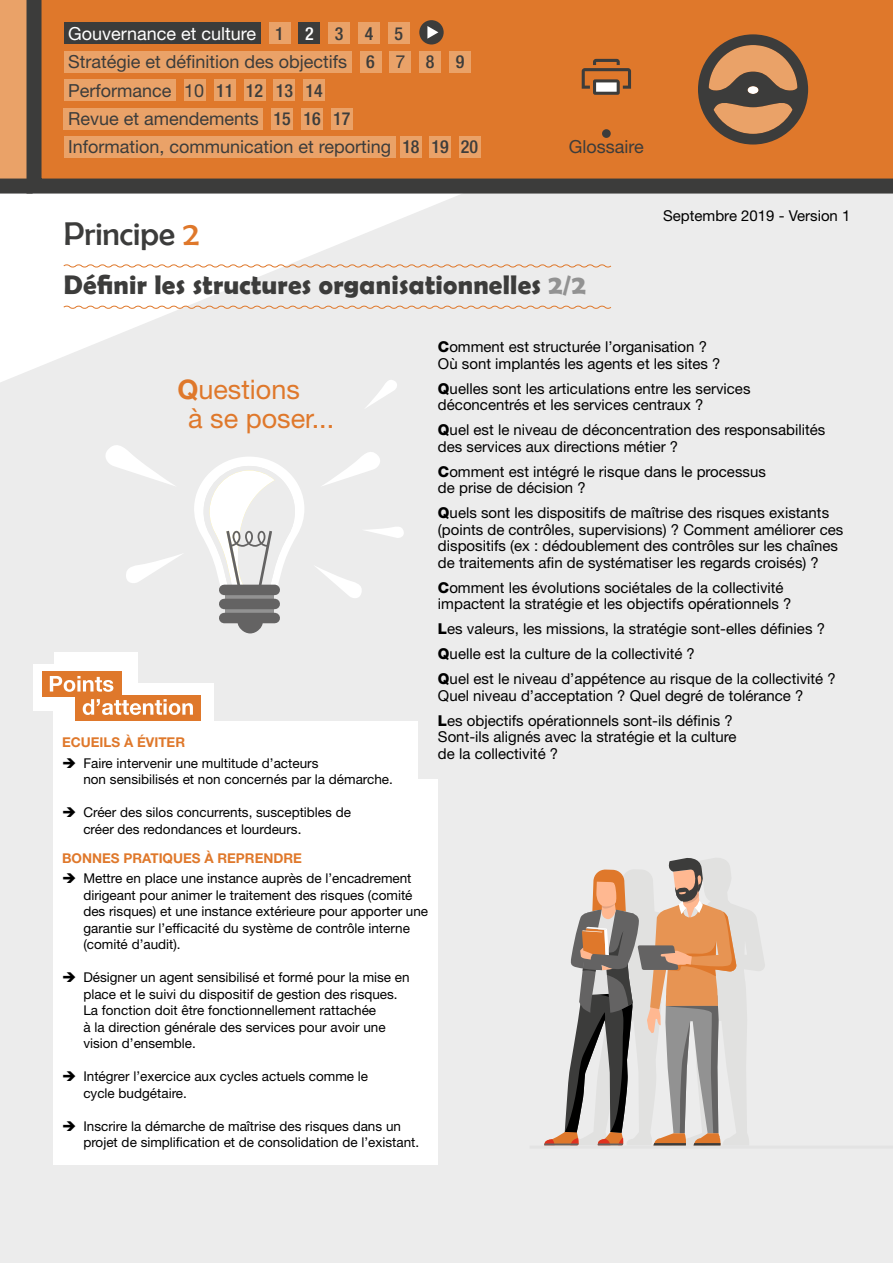
<style>
.page{position:relative;width:893px;height:1263px;background:#fff}
.page>*{position:absolute;margin:0;border:0;box-sizing:border-box;transform-origin:0 0}
.Principe{font:33px "Berlin Sans FB";color:#3c3c3b}
.T01_8_61_89_2{font:700 27px "Berlin Sans FB Demi";letter-spacing:.01em;color:#3c3c3b}
.Question_a_se_poser{font:27px "Helvetica Neue LT Std";color:#df782b}
.t1{font:18px/28.5px "Helvetica Neue LT Std";color:#3c3c3b}
.t2{font:500 condensed 18px "Helvetica Neue LT Std";color:#3c3c3b}
.t3{font:18px "Helvetica Neue LT Std";color:#fff}
.Menu_CHIFFRES_Grey{font:500 condensed 18px "Helvetica Neue LT Std";color:#fff}
.Question_a_se_poser-2{font:15px/16.5px "Helvetica Neue LT Std";color:#000}
.t4{font:13.5px/16.5px "Helvetica Neue LT Std";color:#000}
.Points_d_Attention_T{font:700 13.5px "Helvetica Neue LT Std";color:#df782b}
.s1{color:#df782b}
.s2{color:#929292}
.s3{font-weight:700}
.s4{font-weight:800}
</style>
<div class="page">
<div style="left:0;top:179px;width:893px;height:1084px;background:#ececec"></div>
<svg style="left:0;top:194px;width:443px;height:188px;fill:#fff"></svg>
<div style="left:0;top:0;width:33px;height:179px;background:#eaa268"></div>
<div style="left:0;top:179px;width:33px;height:15px;background:#3c3c3b"></div>
<svg style="left:19px;top:0;width:874px;height:201px;background:#cd7d40"></svg>
<svg style="left:698px;top:34px;width:110px;height:111px;background:#9c6c47"></svg>
<div style="left:299px;top:23px;width:21px;height:21px;background:#3c3c3b"></div>
<div style="left:54px;top:721px;width:384px;height:443px;background:#fff"></div>
<div style="left:54px;top:653px;width:83px;height:35px;background:#fff"></div>
<div style="left:33px;top:664px;width:84px;height:47px;background:#fff"></div>
<div style="left:54px;top:684px;width:160px;height:46px;background:#fff"></div>
<div style="left:75px;top:695px;width:125px;height:26px;background:#df782b"></div>
<svg style="left:83px;top:699px;width:110px;height:16px"></svg>
<div style="left:43px;top:671px;width:79px;height:26px;background:#df782b"></div>
<svg style="left:50px;top:676px;width:63px;height:16px"></svg>
<div style="left:418px;top:652px;width:226px;height:126px;background:#ececec"></div>
<svg style="left:63px;top:263px;width:549px;height:6px"></svg>
<svg style="left:63px;top:305px;width:549px;height:5px"></svg>
<svg style="left:544px;top:858px;width:221px;height:287px"></svg>
<hr style="left:530px;top:1145px;width:363px;height:3px;background:#e3e3e3">
<svg style="left:194px;top:457px;width:110px;height:141px"></svg>
<div style="left:225px;top:591px;width:48px;height:26px;background:#929292"></div>
<div style="left:224px;top:585px;width:51px;height:10px;background:#646363"></div>
<div style="left:224px;top:599px;width:51px;height:10px;background:#646363"></div>
<div style="left:224px;top:613px;width:51px;height:10px;background:#646363"></div>
<svg style="left:238px;top:623px;width:25px;height:10px"></svg>
<svg style="left:106px;top:445px;width:69px;height:41px"></svg>
<svg style="left:126px;top:554px;width:56px;height:29px"></svg>
<svg style="left:322px;top:452px;width:58px;height:34px"></svg>
<svg style="left:315px;top:566px;width:47px;height:32px"></svg>
<svg style="left:365px;top:527px;width:39px;height:11px"></svg>
<svg style="left:364px;top:376px;width:35px;height:32px"></svg>
<svg style="left:582px;top:59px;width:49px;height:36px;background:#ab7247"></svg>
<div style="left:602px;top:129px;width:9px;height:9px;background:#3c3c3b;border-radius:50%"></div>
<div style="left:419px;top:20px;width:25px;height:25px;background:#3c3c3b;border-radius:50%"></div>
<svg style="left:427px;top:26px;width:11px;height:13px"></svg>
<p class="t3" style="left:68px;top:23px;width:190px">Gouvernance et culture</p>
<p class="t1" style="left:68px;top:47px;width:325px">Stratégie et définition des objectifs<br>Performance<br>Revue et amendements<br>Information, communication et reporting</p>
<p class="t2" style="left:275px;top:23px;width:10px">1</p>
<p class="Menu_CHIFFRES_Grey" style="left:305px;top:23px;width:10px">2</p>
<p class="t2" style="left:335px;top:23px;width:10px">3</p>
<p class="t2" style="left:365px;top:23px;width:10px">4</p>
<p class="t2" style="left:395px;top:23px;width:10px">5</p>
<p class="t2" style="left:366px;top:51px;width:10px">6</p>
<p class="t2" style="left:426px;top:51px;width:10px">8</p>
<p class="t2" style="left:456px;top:51px;width:10px">9</p>
<p class="t1" style="left:395px;top:47px;width:12px">7</p>
<p class="t1" style="left:184px;top:76px;width:22px">10</p>
<p class="t2" style="left:216px;top:79px;width:19px">11</p>
<p class="t2" style="left:246px;top:79px;width:19px">12</p>
<p class="t2" style="left:276px;top:79px;width:19px">13</p>
<p class="t2" style="left:306px;top:79px;width:19px">14</p>
<p class="t2" style="left:274px;top:108px;width:19px">15</p>
<p class="t2" style="left:303px;top:108px;width:19px">16</p>
<p class="t2" style="left:333px;top:108px;width:19px">17</p>
<p class="t2" style="left:402px;top:136px;width:19px">18</p>
<p class="t2" style="left:432px;top:136px;width:19px">19</p>
<p class="t2" style="left:461px;top:136px;width:19px">20</p>
<p class="t1" style="left:569px;top:133px;width:76px">Glossaire</p>
<p class="Principe" style="left:64px;top:215px;width:137px">Principe <span class="s1">2</span></p>
<p class="T01_8_61_89_2" style="left:64px;top:269px;width:523px">Définir les structures organisationnelles <span class="s2">2/2</span></p>
<p class="Question_a_se_poser-2" style="left:663px;top:207px;width:189px">Septembre 2019 - Version 1</p>
<p class="Question_a_se_poser" style="left:177px;top:373px;width:124px"><span class="s3">Q</span>uestions</p>
<p class="Question_a_se_poser" style="left:188px;top:402px;width:148px">à se poser...</p>
<p class="Points_d_Attention_T" style="left:62px;top:734px;width:124px">ECUEILS À ÉVITER</p>
<p class="t4" style="left:83px;top:755px;width:311px">Faire intervenir une multitude d’acteurs<br>non sensibilisés et non concernés par la démarche.</p>
<p class="t4" style="left:83px;top:804px;width:269px">Créer des silos concurrents, susceptibles de créer des redondances et lourdeurs.</p>
<p class="Points_d_Attention_T" style="left:62px;top:849px;width:241px">BONNES PRATIQUES À REPRENDRE</p>
<p class="t4" style="left:83px;top:870px;width:346px">Mettre en place une instance auprès de l’encadrement dirigeant pour animer le traitement des risques (comité des risques) et une instance extérieure pour apporter une garantie sur l’efficacité du système de contrôle interne (comité d’audit).</p>
<p class="t4" style="left:83px;top:969px;width:328px">Désigner un agent sensibilisé et formé pour la mise en place et le suivi du dispositif de gestion des risques.<br>La fonction doit être fonctionnellement rattachée<br>à la direction générale des services pour avoir une vision d’ensemble.</p>
<p class="t4" style="left:83px;top:1068px;width:286px">Intégrer l’exercice aux cycles actuels comme le cycle budgétaire.</p>
<p class="t4" style="left:83px;top:1118px;width:337px">Inscrire la démarche de maîtrise des risques dans un projet de simplification et de consolidation de l’existant.</p>
<p class="Question_a_se_poser-2" style="left:438px;top:339px;width:284px"><span class="s4">C</span>omment est structurée l’organisation ?<br>Où sont implantés les agents et les sites ?</p>
<p class="Question_a_se_poser-2" style="left:438px;top:380px;width:314px"><span class="s4">Q</span>uelles sont les articulations entre les services déconcentrés et les services centraux ?</p>
<p class="Question_a_se_poser-2" style="left:438px;top:422px;width:389px"><span class="s4">Q</span>uel est le niveau de déconcentration des responsabilités des services aux directions métier ?</p>
<p class="Question_a_se_poser-2" style="left:438px;top:463px;width:329px"><span class="s4">C</span>omment est intégré le risque dans le processus de prise de décision ?</p>
<p class="Question_a_se_poser-2" style="left:438px;top:505px;width:407px"><span class="s4">Q</span>uels sont les dispositifs de maîtrise des risques existants (points de contrôles, supervisions) ? Comment améliorer ces dispositifs (ex : dédoublement des contrôles sur les chaînes de traitements afin de systématiser les regards croisés) ?</p>
<p class="Question_a_se_poser-2" style="left:438px;top:579px;width:355px"><span class="s4">C</span>omment les évolutions sociétales de la collectivité impactent la stratégie et les objectifs opérationnels ?</p>
<p class="Question_a_se_poser-2" style="left:438px;top:621px;width:388px"><span class="s4">L</span>es valeurs, les missions, la stratégie sont-elles définies ?</p>
<p class="Question_a_se_poser-2" style="left:438px;top:646px;width:258px"><span class="s4">Q</span>uelle est la culture de la collectivité ?</p>
<p class="Question_a_se_poser-2" style="left:438px;top:671px;width:399px"><span class="s4">Q</span>uel est le niveau d’appétence au risque de la collectivité ?<br>Quel niveau d’acceptation ? Quel degré de tolérance ?</p>
<p class="Question_a_se_poser-2" style="left:438px;top:712px;width:300px"><span class="s4">L</span>es objectifs opérationnels sont-ils définis ?<br>Sont-ils alignés avec la stratégie et la culture de la collectivité ?</p>
</div>
